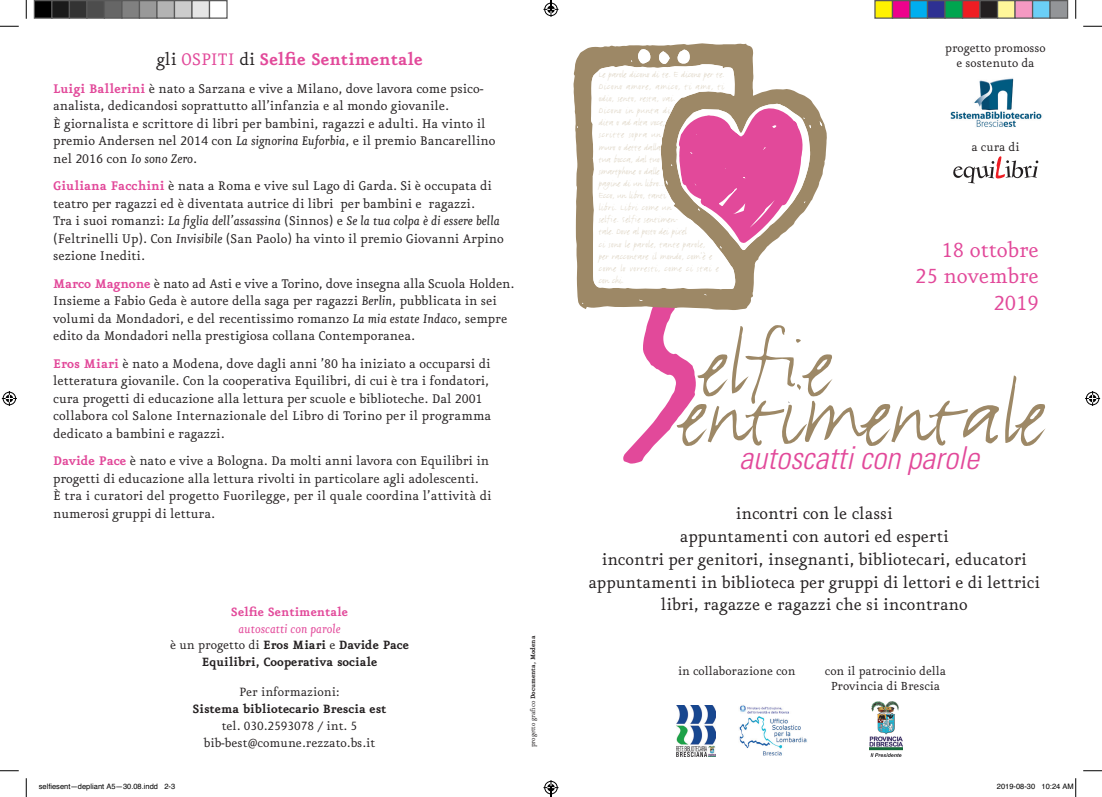
<style>
.page{position:relative;width:1102px;height:797px;background:#fff}
.page>*{position:absolute;margin:0;border:0;box-sizing:border-box;transform-origin:0 0}
.t1{font:95.25px "FF Justlefthand";color:#9d8866}
.t2{font:italic 300 condensed 31.5px "Univers";color:#e2499a}
.t3{font:24.5px/26.2px "Eureka";color:#e2499a;text-align:right}
.t4{font:24.5px "Eureka Small Caps";color:#e2499a}
.t5{font:700 20px "Eureka";color:#e2499a}
.t6{font:19.25px/22.8px "Eureka";color:#231f20;text-align:center}
.t7{font:15px/17.5px "Eureka";color:#231f20}
.t8{font:700 14.38px/16.9px "Eureka";color:#231f20;text-align:center}
.t9{font:14.38px "Eureka";color:#231f20}
.t10{font:14.38px "Eureka Small Caps";color:#231f20}
.t11{font:700 14.38px "Eureka";color:#e2499a}
.t12{font:14px/14.4px "Eureka";color:#231f20;text-align:center}
.t13{font:10.5px/12.1px "FF Justlefthand";letter-spacing:.02em;color:#dfd6c6}
.t14{font:7.5px "Helvetica";color:#000}
.t15{font:700 7.5px "Eureka";color:#231f20}
.s1{font-weight:400;color:#231f20}
.s2{font-weight:400}
.s3{font-weight:700;color:#e2499a}
.s4{font-family:"Eureka Small Caps"}
.s5{font-style:italic}
.s6{font-weight:400;font-style:italic;color:#e2499a}
.s7{font-family:"Eureka"}
</style>
<div class="page">
<img style="left:676px;top:705px;width:39px;height:51px">
<img style="left:739px;top:705px;width:68px;height:51px">
<img style="left:869px;top:701px;width:33px;height:55px">
<svg style="left:623px;top:310px;width:73px;height:153px"></svg>
<svg style="left:573px;top:43px;width:253px;height:267px;fill:#a0886a"></svg>
<svg style="left:819px;top:121px;width:3px;height:5px"></svg>
<svg style="left:590px;top:49px;width:221px;height:252px"></svg>
<img style="left:950px;top:78px;width:92px;height:49px">
<svg style="left:953px;top:156px;width:85px;height:27px"></svg>
<svg style="left:0;top:25px;width:19px;height:2px"></svg>
<svg style="left:1083px;top:25px;width:18px;height:2px"></svg>
<svg style="left:0;top:770px;width:19px;height:1px"></svg>
<svg style="left:1083px;top:770px;width:18px;height:1px"></svg>
<svg style="left:25px;top:0;width:2px;height:19px"></svg>
<svg style="left:25px;top:778px;width:2px;height:19px"></svg>
<svg style="left:1075px;top:0;width:1px;height:19px"></svg>
<svg style="left:2px;top:391px;width:15px;height:15px"></svg>
<svg style="left:1085px;top:391px;width:14px;height:15px"></svg>
<div style="left:34px;top:1px;width:18px;height:17px;background:#000"></div>
<div style="left:34px;top:0;width:18px;height:19px;border:1px solid #595959"></div>
<div style="left:52px;top:1px;width:17px;height:17px;background:#1a1a1a"></div>
<div style="left:51px;top:0;width:19px;height:19px;border:1px solid #595959"></div>
<div style="left:69px;top:1px;width:18px;height:17px;background:#333"></div>
<div style="left:69px;top:0;width:19px;height:19px;border:1px solid #595959"></div>
<div style="left:87px;top:1px;width:17px;height:17px;background:#4d4d4d"></div>
<div style="left:86px;top:0;width:19px;height:19px;border:1px solid #595959"></div>
<div style="left:104px;top:1px;width:18px;height:17px;background:#666"></div>
<div style="left:104px;top:0;width:18px;height:19px;border:1px solid #595959"></div>
<div style="left:122px;top:1px;width:17px;height:17px;background:#808080"></div>
<div style="left:121px;top:0;width:19px;height:19px;border:1px solid #595959"></div>
<div style="left:139px;top:1px;width:18px;height:17px;background:#999"></div>
<div style="left:139px;top:0;width:19px;height:19px;border:1px solid #595959"></div>
<div style="left:157px;top:1px;width:17px;height:17px;background:#b3b3b3"></div>
<div style="left:156px;top:0;width:19px;height:19px;border:1px solid #595959"></div>
<div style="left:174px;top:1px;width:18px;height:17px;background:#ccc"></div>
<div style="left:174px;top:0;width:18px;height:19px;border:1px solid #595959"></div>
<div style="left:192px;top:1px;width:17px;height:17px;background:#e6e6e6"></div>
<div style="left:191px;top:0;width:19px;height:19px;border:1px solid #595959"></div>
<div style="left:209px;top:0;width:19px;height:19px;border:1px solid #595959"></div>
<div style="left:874px;top:1px;width:18px;height:17px;background:#fff101"></div>
<div style="left:874px;top:0;width:19px;height:19px;border:1px solid #595959"></div>
<div style="left:892px;top:1px;width:17px;height:17px;background:#ed028c"></div>
<div style="left:891px;top:0;width:19px;height:19px;border:1px solid #595959"></div>
<div style="left:909px;top:1px;width:18px;height:17px;background:#00aeef"></div>
<div style="left:909px;top:0;width:19px;height:19px;border:1px solid #595959"></div>
<div style="left:927px;top:1px;width:17px;height:17px;background:#2e3092"></div>
<div style="left:926px;top:0;width:19px;height:19px;border:1px solid #595959"></div>
<div style="left:944px;top:1px;width:18px;height:17px;background:#00a54f"></div>
<div style="left:944px;top:0;width:19px;height:19px;border:1px solid #595959"></div>
<div style="left:962px;top:1px;width:17px;height:17px;background:#ee1d23"></div>
<div style="left:961px;top:0;width:19px;height:19px;border:1px solid #595959"></div>
<div style="left:979px;top:1px;width:18px;height:17px;background:#231f20"></div>
<div style="left:979px;top:0;width:19px;height:19px;border:1px solid #595959"></div>
<div style="left:997px;top:1px;width:17px;height:17px;background:#fff79a"></div>
<div style="left:996px;top:0;width:19px;height:19px;border:1px solid #595959"></div>
<div style="left:1014px;top:1px;width:18px;height:17px;background:#f499c2"></div>
<div style="left:1014px;top:0;width:19px;height:19px;border:1px solid #595959"></div>
<div style="left:1032px;top:1px;width:17px;height:17px;background:#6bcff6"></div>
<div style="left:1031px;top:0;width:19px;height:19px;border:1px solid #595959"></div>
<div style="left:1049px;top:1px;width:18px;height:17px;background:#939598"></div>
<div style="left:1049px;top:0;width:19px;height:19px;border:1px solid #595959"></div>
<svg style="left:1075px;top:778px;width:1px;height:19px"></svg>
<svg style="left:543px;top:0;width:15px;height:17px"></svg>
<svg style="left:543px;top:780px;width:15px;height:17px"></svg>
<h3 class="t5" style="left:156px;top:50px;width:267px"><span class="s1">gli</span> <span class="s2">OSPITI</span> <span class="s1">di</span> Selfie Sentimentale</h3>
<p class="t7" style="left:53px;top:80px;width:444px"><span class="s3">Luigi Ballerini</span> è nato a Sarzana e vive a Milano, dove lavora come psico&shy;analista, dedicandosi soprattutto all’infanzia e al mondo giovanile.<br>È giornalista e scrittore di libri per bambini, ragazzi e adulti. Ha vinto il premio Andersen nel <span class="s4">2014</span> con <span class="s5">La signorina Euforbia</span>, e il premio Bancarellino nel <span class="s4">2016</span> con <span class="s5">Io sono Zero</span>.</p>
<p class="t7" style="left:53px;top:178px;width:452px"><span class="s3">Giuliana Facchini</span> è nata a Roma e vive sul Lago di Garda. Si è occupata di teatro per ragazzi ed è diventata autrice di libri per bambini e ragazzi.<br>Tra i suoi romanzi: <span class="s5">La figlia dell’assassina</span> (Sinnos) e <span class="s5">Se la tua colpa è di essere bella </span>(Feltrinelli Up). Con <span class="s5">Invisibile</span> (San Paolo) ha vinto il premio Giovanni Arpino sezione Inediti.</p>
<p class="t7" style="left:53px;top:275px;width:462px"><span class="s3">Marco Magnone</span> è nato ad Asti e vive a Torino, dove insegna alla Scuola Holden.<br>Insieme a Fabio Geda è autore della saga per ragazzi <span class="s5">Berlin</span>, pubblicata in sei volumi da Mondadori, e del recentissimo romanzo <span class="s5">La mia estate Indaco</span>, sempre edito da Mondadori nella prestigiosa collana Contemporanea.</p>
<p class="t7" style="left:53px;top:355px;width:439px"><span class="s3">Eros Miari</span> è nato a Modena, dove dagli anni ’<span class="s4">80</span> ha iniziato a occuparsi di letteratura giovanile. Con la cooperativa Equilibri, di cui è tra i fondatori, cura progetti di educazione alla lettura per scuole e biblioteche. Dal <span class="s4">2001 </span>collabora col Salone Internazionale del Libro di Torino per il programma dedicato a bambini e ragazzi.</p>
<p class="t7" style="left:53px;top:453px;width:440px"><span class="s3">Davide Pace</span> è nato e vive a Bologna. Da molti anni lavora con Equilibri in progetti di educazione alla lettura rivolti in particolare agli adolescenti.<br>È tra i curatori del progetto Fuorilegge, per il quale coordina l’attività di numerosi gruppi di lettura.</p>
<p class="t11" style="left:231px;top:605px;width:119px">Selfie Sentimentale</p>
<p class="t8" style="left:170px;top:621px;width:240px"><span class="s6">autoscatti con parole<br></span><span class="s2">è un progetto di</span> Eros Miari <span class="s2">e</span> Davide Pace<br>Equilibri, Cooperativa sociale</p>
<p class="t9" style="left:239px;top:686px;width:102px">Per informazioni:</p>
<p class="t8" style="left:192px;top:701px;width:195px">Sistema bibliotecario Brescia est</p>
<p class="t10" style="left:222px;top:719px;width:137px"><span class="s7">tel.</span> 030.2593078 <span class="s7">/ int.</span> 5</p>
<p class="t9" style="left:204px;top:736px;width:173px">bib-best@comune.rezzato.bs.it</p>
<p class="t15" style="left:529px;top:747px;width:113px;rotate:-90deg"><span class="s2">progetto grafico</span> Documenta, Modena</p>
<p class="t13" style="left:598px;top:68px;width:127px">Le parole dicono di te. E dicono per te.<br>Dicono amore, amico, ti amo, ti odio, sento, resta, vai.<br>Dicono in punta di<br>dita o ad alta voce;<br>scritte sopra un<br>muro o dette dalla<br>tua bocca, dal tuo<br>smartphone o dalle<br>pagine di un libro…<br>Ecco, un libro, tanti<br>libri. Libri come un<br>selfie. Selfie sentimen-<br>tale. Dove al posto dei pixel<br>ci sono le parole, tante parole,<br>per raccontare il mondo, com’è e come lo vorresti, come ci stai e con chi.</p>
<p class="t12" style="left:945px;top:40px;width:102px;line-height:15.8px">progetto promosso e sostenuto da</p>
<p class="t12" style="left:971px;top:141px;width:50px">a cura di</p>
<h3 class="t3" style="left:915px;top:238px;width:125px"><span class="s4">18</span> ottobre<br><span class="s4">25</span> novembre</h3>
<h3 class="t4" style="left:993px;top:291px;width:47px">2019</h3>
<h1 class="t1" style="left:699px;top:306px;width:134px">elfie</h1>
<h1 class="t1" style="left:678px;top:355px;width:368px">entimentale</h1>
<h2 class="t2" style="left:739px;top:438px;width:241px">autoscatti con parole</h2>
<p class="t6" style="left:588px;top:503px;width:453px">incontri con le classi<br>appuntamenti con autori ed esperti<br>incontri per genitori, insegnanti, bibliotecari, educatori appuntamenti in biblioteca per gruppi di lettori e di lettrici libri, ragazze e ragazzi che si incontrano</p>
<p class="t12" style="left:678px;top:665px;width:119px">in collaborazione con</p>
<p class="t12" style="left:824px;top:665px;width:123px">con il patrocinio della<br>Provincia di Brescia</p>
<p class="t14" style="left:39px;top:781px;width:138px">selfiesent—depliant A5—30.08.indd 2-3</p>
<p class="t14" style="left:996px;top:781px;width:78px">2019-08-30 10:24 AM</p>
</div>
